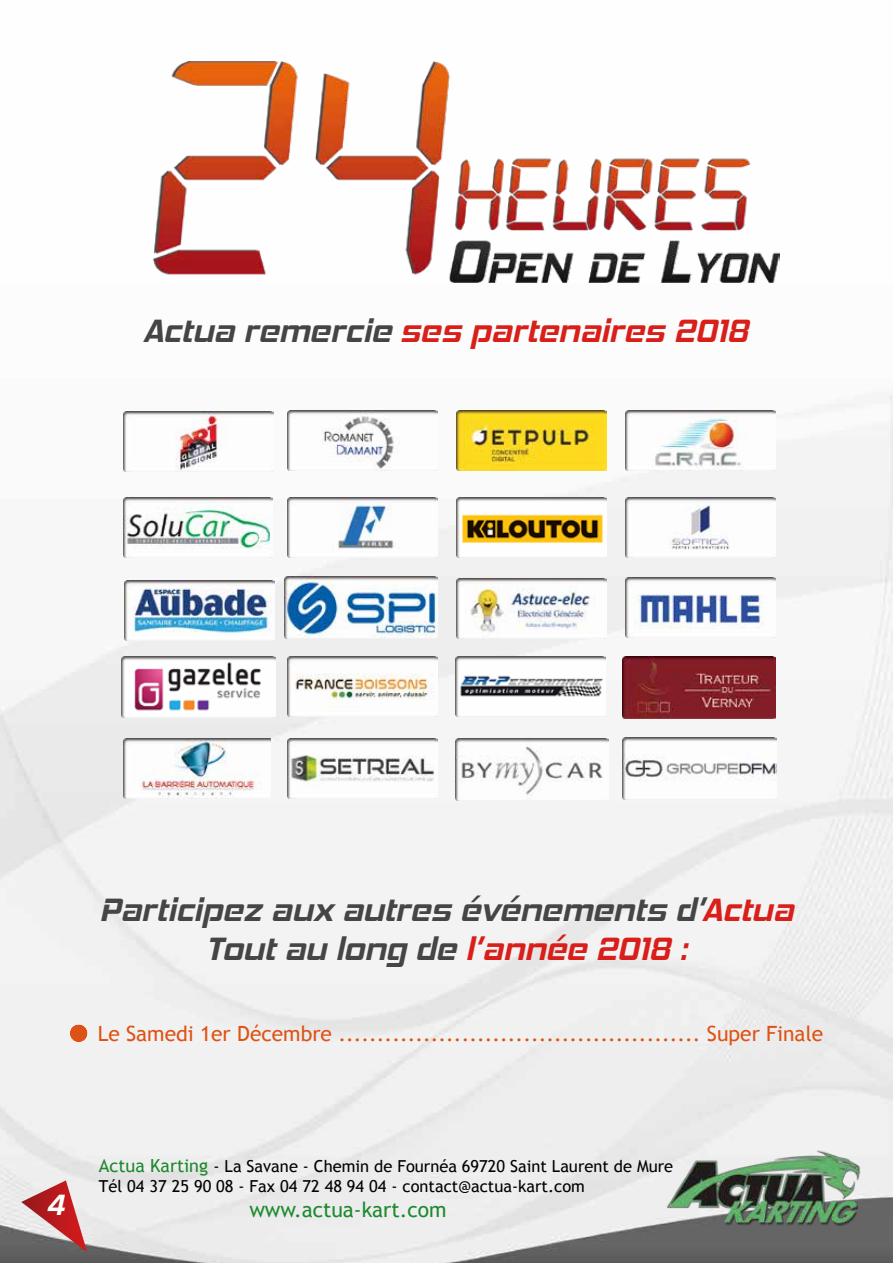
<style>
.page{position:relative;width:893px;height:1263px;background:#fff}
.page>*{position:absolute;margin:0;border:0;box-sizing:border-box;transform-origin:0 0}
.t1{font:italic 700 33px/39.6px "Hemi Head Rg";color:#464546;text-align:center}
.t2{font:italic 700 33px "Hemi Head Rg";color:#d91f1a}
.t3{font:italic 700 30px "Hemi Head Rg";color:#fff}
.t4{font:21px "Trebuchet MS";color:#de5215}
.t5{font:21px "Trebuchet MS";color:#1d892e}
.t6{font:16.5px/19.8px "Trebuchet MS";color:#000}
.s1{color:#464546}
.s2{color:#d91f1a}
.s3{font-size:18px;color:#1d892e}
</style>
<div class="page">
<img style="left:0;top:61px;width:893px;height:1202px">
<img style="left:153px;top:62px;width:627px;height:220px">
<img style="left:658px;top:1144px;width:214px;height:86px">
<svg style="left:21px;top:1180px;width:66px;height:71px;background:#bf8081"></svg>
<svg style="left:70px;top:1025px;width:17px;height:16px"></svg>
<div style="left:71px;top:1025px;width:16px;height:16px;background:#de5215;border-radius:50%"></div>
<img style="left:287px;top:411px;width:150px;height:60px">
<img style="left:124px;top:412px;width:149px;height:60px">
<img style="left:455px;top:657px;width:150px;height:60px">
<img style="left:287px;top:497px;width:150px;height:60px">
<img style="left:125px;top:580px;width:150px;height:60px">
<img style="left:456px;top:411px;width:150px;height:60px">
<img style="left:456px;top:497px;width:150px;height:60px">
<img style="left:456px;top:579px;width:150px;height:60px">
<img style="left:625px;top:411px;width:150px;height:60px">
<img style="left:625px;top:497px;width:150px;height:60px">
<img style="left:123px;top:739px;width:147px;height:60px">
<img style="left:287px;top:739px;width:150px;height:60px">
<img style="left:123px;top:497px;width:150px;height:60px">
<img style="left:625px;top:577px;width:150px;height:60px">
<img style="left:622px;top:657px;width:153px;height:61px">
<img style="left:122px;top:657px;width:153px;height:60px">
<img style="left:455px;top:739px;width:153px;height:61px">
<img style="left:288px;top:657px;width:150px;height:60px">
<img style="left:623px;top:738px;width:153px;height:61px">
<img style="left:285px;top:577px;width:153px;height:61px">
<h1 class="t2" style="left:143px;top:311px;width:607px"><span class="s1">Actua remercie</span> ses partenaires 2018</h1>
<h1 class="t1" style="left:99px;top:889px;width:696px">Participez aux autres événements d’<span class="s2">Actua<br></span>Tout au long de <span class="s2">l’année 2018 :</span></h1>
<p class="t4" style="left:98px;top:1021px;width:727px">Le Samedi 1er Décembre ............................................... Super Finale</p>
<p class="t6" style="left:99px;top:1156px;width:576px"><span class="s3">Actua Karting</span> - La Savane - Chemin de Fournéa 69720 Saint Laurent de Mure<br>Tél 04 37 25 90 08 - Fax 04 72 48 94 04 - contact@actua-kart.com</p>
<h2 class="t3" style="left:46px;top:1187px;width:20px">4</h2>
<p class="t5" style="left:249px;top:1197px;width:199px">www.actua-kart.com</p>
</div>
